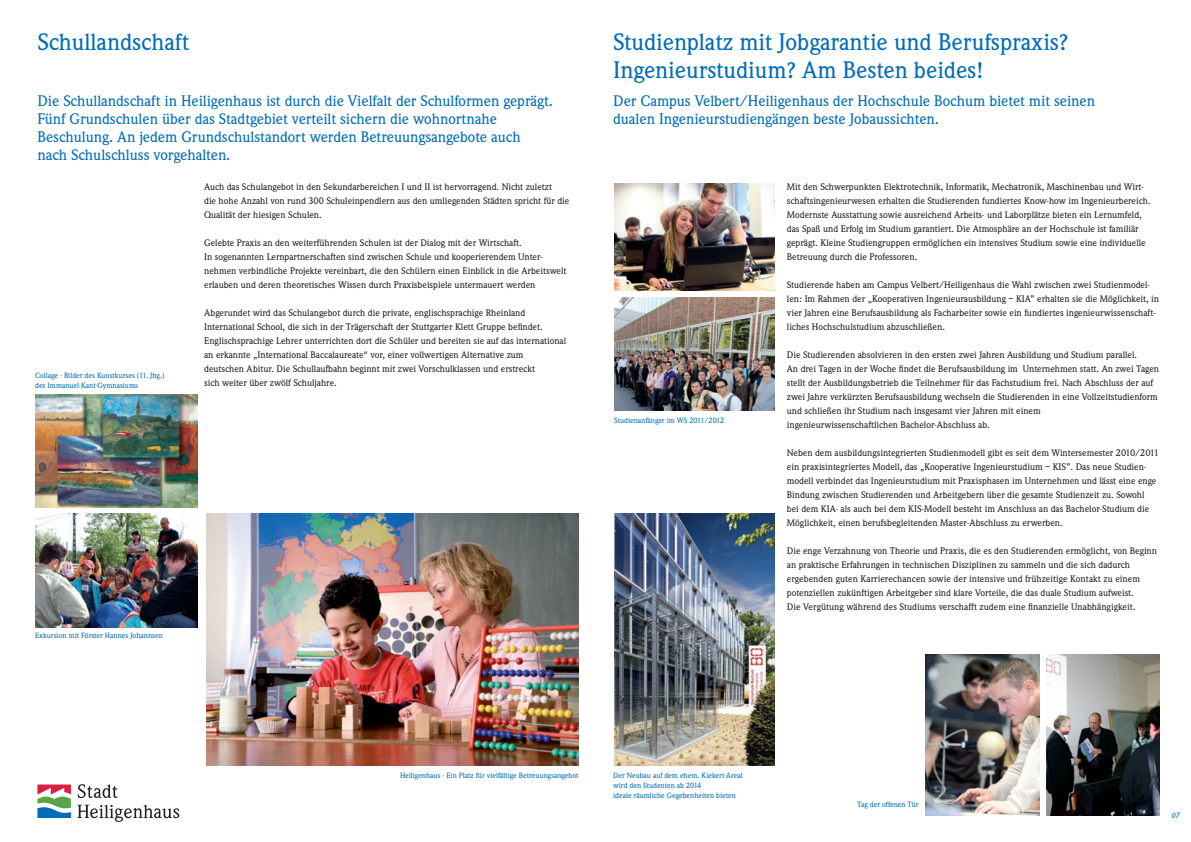
<style>
.page{position:relative;width:1191px;height:842px;background:#fff}
.page>*{position:absolute;margin:0;border:0;box-sizing:border-box;transform-origin:0 0}
.t1{font:500 25px/28px "Weidemann EF";color:#006cb7}
.t2{font:500 16px/18px "Weidemann EF";color:#006cb7}
.t3{font:500 10px/14px "Weidemann EF";color:#231f20}
.t4{font:500 8px/10px "Weidemann EF";color:#006cb7}
.t5{font:italic 500 8px "Weidemann EF";color:#006cb7}
</style>
<div class="page">
<img style="left:614px;top:184px;width:161px;height:107px">
<img style="left:614px;top:297px;width:161px;height:114px">
<img style="left:1046px;top:654px;width:113px;height:161px">
<img style="left:925px;top:654px;width:114px;height:161px">
<img style="left:614px;top:514px;width:161px;height:251px">
<img style="left:206px;top:514px;width:372px;height:252px">
<img style="left:35px;top:514px;width:163px;height:113px">
<img style="left:35px;top:395px;width:163px;height:112px">
<svg style="left:78px;top:784px;width:40px;height:14px"></svg>
<svg style="left:37px;top:784px;width:34px;height:34px"></svg>
<svg style="left:77px;top:805px;width:102px;height:17px"></svg>
<h1 class="t1" style="left:37px;top:28px;width:153px">Schullandschaft</h1>
<p class="t2" style="left:37px;top:92px;width:517px">Die Schullandschaft in Heiligenhaus ist durch die Vielfalt der Schulformen geprägt.<br>Fünf Grundschulen über das Stadtgebiet verteilt sichern die wohnortnahe Beschulung. An jedem Grundschulstandort werden Betreuungsangebote auch nach Schulschluss vorgehalten.</p>
<p class="t3" style="left:204px;top:180px;width:367px">Auch das Schulangebot in den Sekundarbereichen I und II ist hervorragend. Nicht zuletzt<br>die hohe Anzahl von rund 300 Schuleinpendlern aus den umliegenden Städten spricht für die<br>Qualität der hiesigen Schulen.</p>
<p class="t3" style="left:204px;top:236px;width:364px">Gelebte Praxis an den weiterführenden Schulen ist der Dialog mit der Wirtschaft.<br>In sogenannten Lernpartnerschaften sind zwischen Schule und kooperierendem Unter&shy;nehmen verbindliche Projekte vereinbart, die den Schülern einen Einblick in die Arbeitswelt erlauben und deren theoretisches Wissen durch Praxisbeispiele untermauert werden</p>
<p class="t3" style="left:204px;top:306px;width:363px">Abgerundet wird das Schulangebot durch die private, englischsprachige Rheinland International School, die sich in der Trägerschaft der Stuttgarter Klett Gruppe befindet.<br>Englischsprachige Lehrer unterrichten dort die Schüler und bereiten sie auf das international an erkannte „International Baccalaureate“ vor, einer vollwertigen Alternative zum<br>deutschen Abitur. Die Schullaufbahn beginnt mit zwei Vorschulklassen und erstreckt<br>sich weiter über zwölf Schuljahre.</p>
<p class="t4" style="left:35px;top:370px;width:131px">Collage - Bilder des Kunstkurses (11. Jhg.) des Immanuel-Kant-Gymnasiums</p>
<p class="t4" style="left:35px;top:630px;width:129px">Exkursion mit Förster Hannes Johannsen</p>
<h1 class="t1" style="left:613px;top:28px;width:457px">Studienplatz mit Jobgarantie und Berufspraxis?<br>Ingenieurstudium? Am Besten beides!</h1>
<h2 class="t2" style="left:613px;top:92px;width:483px">Der Campus Velbert/Heiligenhaus der Hochschule Bochum bietet mit seinen dualen Ingenieurstudiengängen beste Jobaussichten.</h2>
<p class="t4" style="left:614px;top:415px;width:111px">Studienanfänger im WS 2011/2012</p>
<p class="t3" style="left:787px;top:180px;width:365px">Mit den Schwerpunkten Elektrotechnik, Informatik, Mechatronik, Maschinenbau und Wirt&shy;schaftsingenieurwesen erhalten die Studierenden fundiertes Know-how im Ingenieurbereich.<br>Modernste Ausstattung sowie ausreichend Arbeits- und Laborplätze bieten ein Lernumfeld, das Spaß und Erfolg im Studium garantiert. Die Atmosphäre an der Hochschule ist familiär geprägt. Kleine Studiengruppen ermöglichen ein intensives Studium sowie eine individuelle Betreuung durch die Professoren.</p>
<p class="t3" style="left:787px;top:278px;width:373px">Studierende haben am Campus Velbert/Heiligenhaus die Wahl zwischen zwei Studienmodel&shy;len: Im Rahmen der „Kooperativen Ingenieurausbildung – KIA” erhalten sie die Möglichkeit, in vier Jahren eine Berufsausbildung als Facharbeiter sowie ein fundiertes ingenieurwissenschaft&shy;liches Hochschulstudium abzuschließen.</p>
<p class="t3" style="left:787px;top:348px;width:374px">Die Studierenden absolvieren in den ersten zwei Jahren Ausbildung und Studium parallel.<br>An drei Tagen in der Woche findet die Berufsausbildung im Unternehmen statt. An zwei Tagen stellt der Ausbildungsbetrieb die Teilnehmer für das Fachstudium frei. Nach Abschluss der auf zwei Jahre verkürzten Berufsausbildung wechseln die Studierenden in eine Vollzeitstudienform und schließen ihr Studium nach insgesamt vier Jahren mit einem<br>ingenieurwissenschaftlichen Bachelor-Abschluss ab.</p>
<p class="t3" style="left:787px;top:446px;width:374px">Neben dem ausbildungsintegrierten Studienmodell gibt es seit dem Wintersemester 2010/2011 ein praxisintegriertes Modell, das „Kooperative Ingenieurstudium – KIS”. Das neue Studien&shy;modell verbindet das Ingenieurstudium mit Praxisphasen im Unternehmen und lässt eine enge Bindung zwischen Studierenden und Arbeitgebern über die gesamte Studienzeit zu. Sowohl<br>bei dem KIA- als auch bei dem KIS-Modell besteht im Anschluss an das Bachelor-Studium die Möglichkeit, einen berufsbegleitenden Master-Abschluss zu erwerben.</p>
<p class="t3" style="left:787px;top:544px;width:371px">Die enge Verzahnung von Theorie und Praxis, die es den Studierenden ermöglicht, von Beginn an praktische Erfahrungen in technischen Disziplinen zu sammeln und die sich dadurch ergebenden guten Karrierechancen sowie der intensive und frühzeitige Kontakt zu einem potenziellen zukünftigen Arbeitgeber sind klare Vorteile, die das duale Studium aufweist.<br>Die Vergütung während des Studiums verschafft zudem eine finanzielle Unabhängigkeit.</p>
<p class="t4" style="left:400px;top:770px;width:180px">Heiligenhaus - Ein Platz für vielfältige Betreuungsangebot</p>
<p class="t4" style="left:613px;top:770px;width:131px">Der Neubau auf dem ehem. Kiekert-Areal wird den Studenten ab 2014<br>ideale räumliche Gegebenheiten bieten</p>
<p class="t4" style="left:857px;top:800px;width:63px">Tag der offenen Tür</p>
<p class="t5" style="left:1171px;top:811px;width:10px">07</p>
</div>
